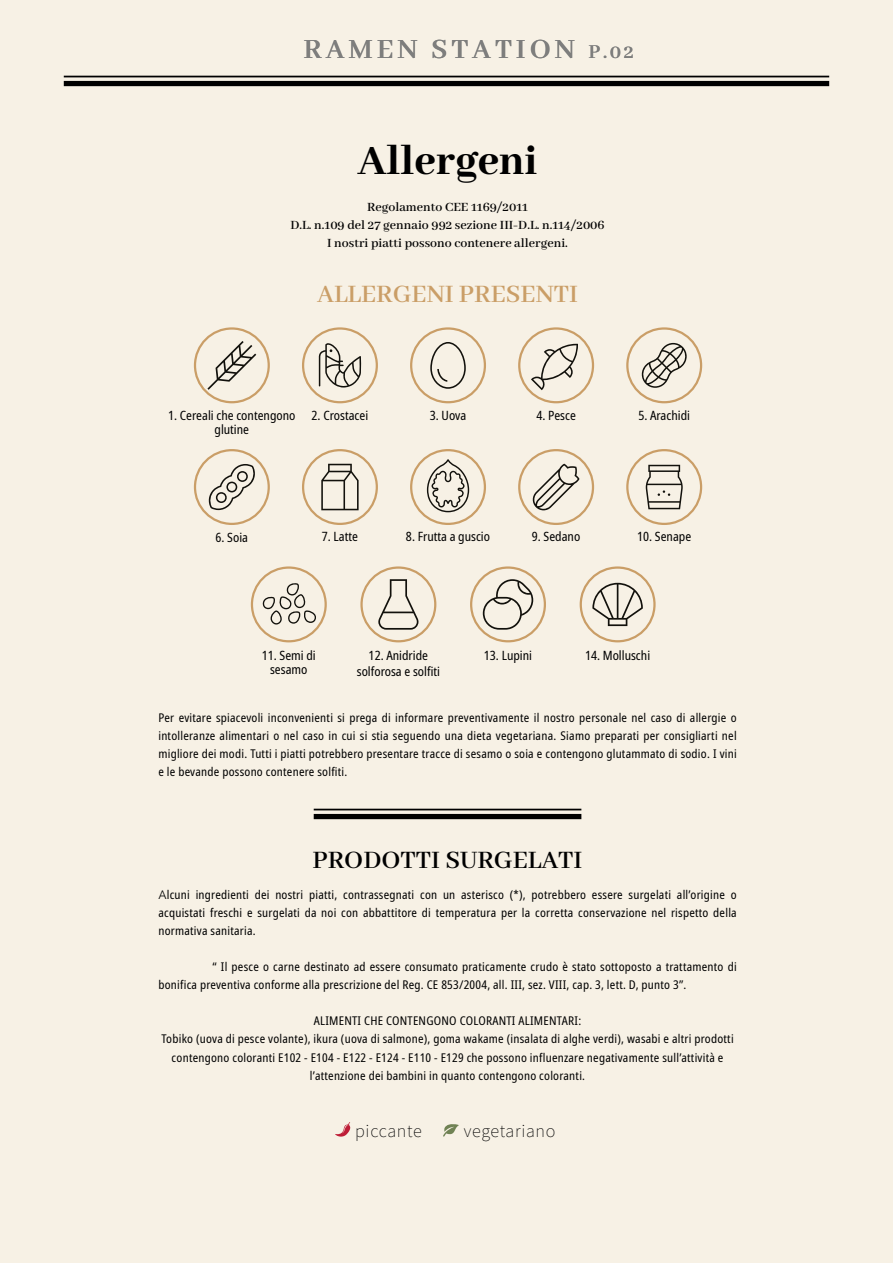
<style>
.page{position:relative;width:893px;height:1263px;background:#f7f1e5}
.page>*{position:absolute;margin:0;border:0;box-sizing:border-box;transform-origin:0 0}
.t1{font:800 45px "Abhaya Libre";color:#000}
.t2{font:600 30px "Abhaya Libre";letter-spacing:.13em;color:#7e7e7d}
.t3{font:600 27px "Abhaya Libre";color:#000}
.t4{font:600 27px "Abhaya Libre";color:#ca9e67}
.t5{font:100 16.5px "Noto Sans SC";letter-spacing:.04em;color:#000}
.t6{font:600 13.5px/18px "Abhaya Libre";color:#000;text-align:center}
.t7{font:condensed 12.75px/13.5px "Noto Sans";color:#000;text-align:center}
.t8{font:condensed 12px/18px "Noto Sans";letter-spacing:.02em;color:#000;text-align:justify}
.s1{font-size:21px}
.s2{font-family:"Raleway";font-stretch:normal}
</style>
<div class="page">
<div style="left:518px;top:327px;width:76px;height:76px;border:2px solid #ca9e67;border-radius:50%"></div>
<svg style="left:531px;top:344px;width:47px;height:46px"></svg>
<div style="left:518px;top:449px;width:76px;height:76px;border:2px solid #ca9e67;border-radius:50%"></div>
<svg style="left:532px;top:464px;width:47px;height:46px"></svg>
<div style="left:194px;top:327px;width:76px;height:76px;border:2px solid #ca9e67;border-radius:50%"></div>
<svg style="left:207px;top:341px;width:49px;height:49px"></svg>
<div style="left:194px;top:449px;width:76px;height:76px;border:2px solid #ca9e67;border-radius:50%"></div>
<svg style="left:208px;top:464px;width:47px;height:46px"></svg>
<div style="left:626px;top:327px;width:76px;height:76px;border:2px solid #ca9e67;border-radius:50%"></div>
<svg style="left:641px;top:343px;width:46px;height:45px"></svg>
<div style="left:626px;top:449px;width:76px;height:76px;border:2px solid #ca9e67;border-radius:50%"></div>
<svg style="left:646px;top:465px;width:37px;height:44px"></svg>
<div style="left:410px;top:327px;width:76px;height:76px;border:2px solid #ca9e67;border-radius:50%"></div>
<svg style="left:430px;top:342px;width:36px;height:47px"></svg>
<div style="left:410px;top:449px;width:76px;height:76px;border:2px solid #ca9e67;border-radius:50%"></div>
<svg style="left:427px;top:459px;width:42px;height:53px"></svg>
<div style="left:302px;top:449px;width:76px;height:76px;border:2px solid #ca9e67;border-radius:50%"></div>
<svg style="left:321px;top:464px;width:38px;height:46px"></svg>
<div style="left:302px;top:327px;width:76px;height:76px;border:2px solid #ca9e67;border-radius:50%"></div>
<svg style="left:319px;top:343px;width:42px;height:44px"></svg>
<div style="left:360px;top:566px;width:76px;height:76px;border:2px solid #ca9e67;border-radius:50%"></div>
<svg style="left:378px;top:579px;width:40px;height:51px"></svg>
<div style="left:470px;top:566px;width:76px;height:76px;border:2px solid #ca9e67;border-radius:50%"></div>
<svg style="left:483px;top:579px;width:50px;height:51px"></svg>
<div style="left:580px;top:566px;width:76px;height:76px;border:2px solid #ca9e67;border-radius:50%"></div>
<svg style="left:592px;top:583px;width:51px;height:43px"></svg>
<div style="left:251px;top:566px;width:76px;height:76px;border:2px solid #ca9e67;border-radius:50%"></div>
<svg style="left:262px;top:582px;width:55px;height:42px"></svg>
<svg style="left:335px;top:1122px;width:15px;height:14px"></svg>
<svg style="left:443px;top:1124px;width:16px;height:13px"></svg>
<hr style="left:64px;top:76px;width:765px;height:1px;background:#000">
<div style="left:64px;top:81px;width:765px;height:5px;background:#000"></div>
<hr style="left:314px;top:809px;width:267px;height:1px;background:#000">
<div style="left:314px;top:814px;width:267px;height:5px;background:#000"></div>
<h2 class="t2" style="left:304px;top:32px;width:332px">RAMEN STATION <span class="s1">P.02</span></h2>
<h1 class="t1" style="left:357px;top:136px;width:182px">Allergeni</h1>
<p class="t6" style="left:290px;top:198px;width:316px">Regolamento CEE 1169/2011<br>D.L. n.109 del 27 gennaio 992 sezione III-D.L. n.114/2006<br>I nostri piatti possono contenere allergeni.</p>
<h3 class="t4" style="left:317px;top:279px;width:262px">ALLERGENI PRESENTI</h3>
<p class="t7" style="left:168px;top:409px;width:129px">1. Cereali che contengono glutine</p>
<p class="t7" style="left:312px;top:409px;width:58px">2. Crostacei</p>
<p class="t7" style="left:430px;top:409px;width:38px">3. Uova</p>
<p class="t7" style="left:536px;top:409px;width:41px">4. Pesce</p>
<p class="t7" style="left:638px;top:409px;width:53px">5. Arachidi</p>
<p class="t7" style="left:216px;top:530px;width:34px">6. Soia</p>
<p class="t7" style="left:322px;top:530px;width:38px">7. Latte</p>
<p class="t7" style="left:532px;top:530px;width:50px">9. Sedano</p>
<p class="t7" style="left:406px;top:530px;width:86px">8. Frutta a guscio</p>
<p class="t7" style="left:637px;top:530px;width:56px">10. Senape</p>
<p class="t7" style="left:262px;top:649px;width:55px">11. Semi di</p>
<p class="t7" style="left:484px;top:649px;width:50px">13. Lupini</p>
<p class="t7" style="left:585px;top:649px;width:67px">14. Molluschi</p>
<p class="t7" style="left:270px;top:662px;width:39px">sesamo</p>
<p class="t7" style="left:357px;top:648px;width:85px;line-height:15.3px">12. Anidride solforosa e solfiti</p>
<p class="t8" style="left:158px;top:709px;width:580px">Per evitare spiacevoli inconvenienti si prega di informare preventivamente il nostro personale nel caso di allergie o intolleranze alimentari o nel caso in cui si stia seguendo una dieta vegetariana. Siamo preparati per consigliarti nel migliore dei modi. Tutti i piatti potrebbero presentare tracce di sesamo o soia e contengono glutammato di sodio. I vini e le bevande possono contenere solfiti.</p>
<h3 class="t3" style="left:313px;top:844px;width:271px">PRODOTTI SURGELATI</h3>
<p class="t8" style="left:158px;top:886px;width:580px"><span class="s2">A</span>lcuni ingredienti dei nostri piatti, contrassegnati con un asterisco (*), potrebbero essere surgelati all’origine o acquistati freschi e surgelati da noi con abbattitore di temperatura per la corretta conservazione nel rispetto della normativa sanitaria.</p>
<p class="t8" style="left:158px;top:958px;width:580px;text-indent:54px">“ Il pesce o carne destinato ad essere consumato praticamente crudo è stato sottoposto a trattamento di bonifica preventiva conforme alla prescrizione del Reg. CE 853/2004, all. III, sez. VIII, cap. 3, lett. D, punto 3”.</p>
<p class="t8" style="left:161px;top:1012px;width:574px;text-align:center">ALIMENTI CHE CONTENGONO COLORANTI ALIMENTARI:<br>Tobiko (uova di pesce volante), ikura (uova di salmone), goma wakame (insalata di alghe verdi), wasabi e altri prodotti contengono coloranti E102 - E104 - E122 - E124 - E110 - E129 che possono influenzare negativamente sull’attività e l’attenzione dei bambini in quanto contengono coloranti.</p>
<h3 class="t5" style="left:355px;top:1121px;width:68px">piccante</h3>
<h3 class="t5" style="left:464px;top:1121px;width:93px">vegetariano</h3>
</div>
